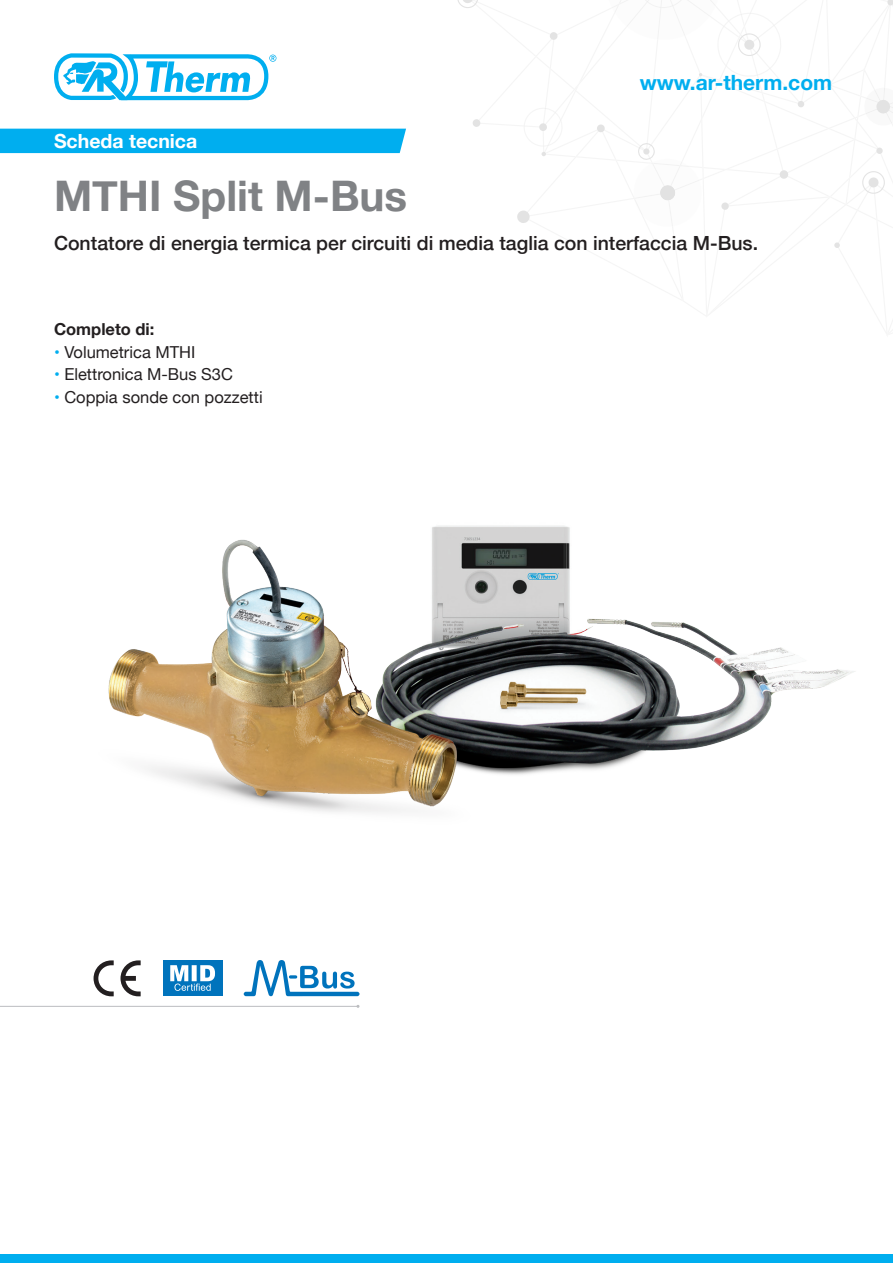
<style>
.page{position:relative;width:893px;height:1263px;background:#fff}
.page>*{position:absolute;margin:0;border:0;box-sizing:border-box;transform-origin:0 0}
.t1{font:700 42.15px "Helvetica Neue";color:#808285}
.t2{font:700 21px "Helvetica Neue";color:#00aeef}
.t3{font:500 19.5px "Helvetica Neue";color:#231f20}
.t4{font:700 19.5px "Helvetica Neue";color:#fff}
.t5{font:16.5px "Helvetica Neue";color:#231f20}
.t6{font:700 16.5px "Helvetica Neue";color:#231f20}
.s1{color:#00aeef}
</style>
<div class="page">
<svg style="left:457px;top:0;width:436px;height:248px"></svg>
<div style="left:0;top:1254px;width:893px;height:9px;background:#00aeef"></div>
<svg style="left:54px;top:53px;width:222px;height:48px"></svg>
<div style="left:0;top:129px;width:406px;height:24px;background:#00aeef"></div>
<hr style="left:0;top:1006px;width:358px;height:1px;background:#bcbdc0">
<svg style="left:94px;top:960px;width:20px;height:36px"></svg>
<svg style="left:120px;top:960px;width:21px;height:36px"></svg>
<div style="left:163px;top:960px;width:60px;height:36px;background:#0073bc"></div>
<svg style="left:170px;top:965px;width:45px;height:26px"></svg>
<svg style="left:244px;top:960px;width:115px;height:36px"></svg>
<img style="left:108px;top:525px;width:747px;height:288px">
<p class="t4" style="left:54px;top:125px;width:145px">Scheda tecnica</p>
<p class="t1" style="left:54px;top:163px;width:355px">MTHI Split M-Bus</p>
<p class="t2" style="left:640px;top:66px;width:194px">www.ar-therm.com</p>
<p class="t3" style="left:54px;top:227px;width:706px">Contatore di energia termica per circuiti di media taglia con interfaccia M-Bus.</p>
<p class="t6" style="left:54px;top:316px;width:102px">Completo di:</p>
<p class="t5" style="left:54px;top:340px;width:143px"><span class="s1">•</span> Volumetrica MTHI</p>
<p class="t5" style="left:54px;top:362px;width:181px"><span class="s1">•</span> Elettronica M-Bus S3C</p>
<p class="t5" style="left:54px;top:385px;width:210px"><span class="s1">•</span> Coppia sonde con pozzetti</p>
</div>
